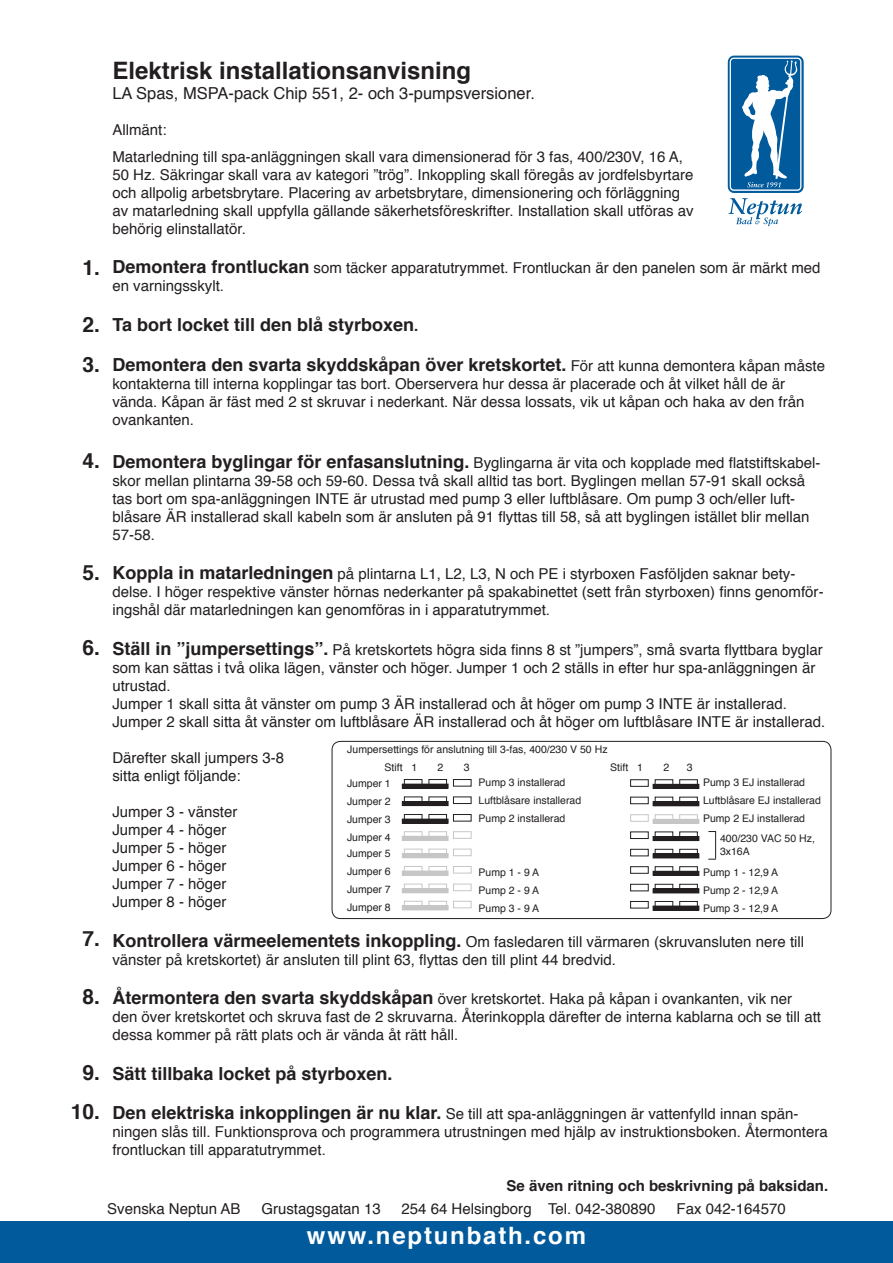
<style>
.page{position:relative;width:893px;height:1263px;background:#fff}
.page>*{position:absolute;margin:0;border:0;box-sizing:border-box;transform-origin:0 0}
.t1{font:700 24px "Helvetica";color:#231f20}
.t2{font:700 24px "Helvetica";letter-spacing:.075em;color:#fff}
.t3{font:700 21px/40.2px "Helvetica";color:#231f20}
.t4{font:700 18px/39.6px "Helvetica";color:#231f20}
.t5{font:16.5px "Helvetica";color:#231f20}
.t6{font:15px/18px "Helvetica";color:#231f20}
.t7{font:700 15px "Helvetica";color:#231f20}
.t8{font:10.5px/18px "Helvetica";color:#231f20;text-align:justify}
.s1{font-weight:700;font-size:18px}
.s2{font-size:15px}
.s3{font-weight:400;font-size:15px}
</style>
<div class="page">
<div style="left:0;top:1221px;width:893px;height:42px;background:#015a9b"></div>
<div style="left:453px;top:796px;width:18px;height:8px;border:1px solid #231f20"></div>
<hr style="left:402px;top:801px;width:46px;height:4px;background:#231f20">
<div style="left:402px;top:801px;width:46px;height:5px;border:1px solid #231f20"></div>
<div style="left:404px;top:779px;width:18px;height:7px;border:1px solid #231f20"></div>
<div style="left:428px;top:779px;width:19px;height:7px;border:1px solid #231f20"></div>
<div style="left:453px;top:779px;width:18px;height:7px;border:1px solid #231f20"></div>
<div style="left:402px;top:784px;width:46px;height:4px;border:1px solid #231f20"></div>
<div style="left:404px;top:814px;width:18px;height:7px;border:1px solid #231f20"></div>
<div style="left:428px;top:814px;width:19px;height:7px;border:1px solid #231f20"></div>
<div style="left:453px;top:814px;width:18px;height:7px;border:1px solid #231f20"></div>
<div style="left:402px;top:819px;width:46px;height:4px;border:1px solid #231f20"></div>
<div style="left:630px;top:797px;width:19px;height:7px;border:1px solid #231f20"></div>
<div style="left:679px;top:797px;width:19px;height:7px;border:1px solid #231f20"></div>
<hr style="left:653px;top:802px;width:46px;height:4px;background:#231f20">
<div style="left:653px;top:801px;width:46px;height:5px;border:1px solid #231f20"></div>
<div style="left:630px;top:779px;width:19px;height:8px;border:1px solid #231f20"></div>
<div style="left:655px;top:779px;width:18px;height:8px;border:1px solid #231f20"></div>
<div style="left:679px;top:779px;width:19px;height:8px;border:1px solid #231f20"></div>
<hr style="left:653px;top:784px;width:46px;height:4px;background:#231f20">
<div style="left:653px;top:784px;width:46px;height:5px;border:1px solid #231f20"></div>
<div style="left:630px;top:831px;width:19px;height:8px;border:1px solid #231f20"></div>
<div style="left:679px;top:831px;width:19px;height:8px;border:1px solid #231f20"></div>
<hr style="left:653px;top:836px;width:46px;height:4px;background:#231f20">
<div style="left:653px;top:836px;width:46px;height:5px;border:1px solid #231f20"></div>
<div style="left:630px;top:866px;width:19px;height:8px;border:1px solid #231f20"></div>
<div style="left:655px;top:866px;width:18px;height:8px;border:1px solid #231f20"></div>
<div style="left:679px;top:866px;width:19px;height:8px;border:1px solid #231f20"></div>
<hr style="left:653px;top:871px;width:46px;height:4px;background:#231f20">
<div style="left:653px;top:871px;width:46px;height:5px;border:1px solid #231f20"></div>
<div style="left:630px;top:849px;width:19px;height:7px;border:1px solid #231f20"></div>
<div style="left:655px;top:849px;width:18px;height:7px;border:1px solid #231f20"></div>
<div style="left:679px;top:849px;width:19px;height:7px;border:1px solid #231f20"></div>
<hr style="left:653px;top:854px;width:46px;height:4px;background:#231f20">
<div style="left:653px;top:853px;width:46px;height:5px;border:1px solid #231f20"></div>
<div style="left:630px;top:884px;width:19px;height:7px;border:1px solid #231f20"></div>
<div style="left:655px;top:884px;width:18px;height:7px;border:1px solid #231f20"></div>
<div style="left:679px;top:884px;width:19px;height:7px;border:1px solid #231f20"></div>
<hr style="left:653px;top:889px;width:46px;height:4px;background:#231f20">
<div style="left:653px;top:888px;width:46px;height:5px;border:1px solid #231f20"></div>
<div style="left:630px;top:901px;width:19px;height:7px;border:1px solid #231f20"></div>
<div style="left:655px;top:901px;width:18px;height:7px;border:1px solid #231f20"></div>
<div style="left:679px;top:901px;width:19px;height:7px;border:1px solid #231f20"></div>
<div style="left:653px;top:906px;width:46px;height:4px;border:1px solid #231f20"></div>
<svg style="left:708px;top:831px;width:8px;height:29px"></svg>
<svg style="left:401px;top:831px;width:71px;height:28px"></svg>
<svg style="left:401px;top:866px;width:71px;height:45px"></svg>
<div style="left:332px;top:741px;width:499px;height:178px;border:1px solid #231f20;border-radius:9px"></div>
<svg style="left:630px;top:814px;width:70px;height:10px"></svg>
<svg style="left:728px;top:56px;width:76px;height:137px"></svg>
<svg style="left:730px;top:58px;width:71px;height:133px"></svg>
<div style="left:731px;top:59px;width:69px;height:130px;background:#015a9b;border-radius:3px"></div>
<svg style="left:728px;top:198px;width:74px;height:28px"></svg>
<svg style="left:742px;top:60px;width:55px;height:127px"></svg>
<h2 class="t3" style="left:83px;top:246px;width:19px">1.</h2>
<h2 class="t3" style="left:83px;top:303px;width:19px">2.<br>3.</h2>
<h2 class="t3" style="left:83px;top:440px;width:19px">4.</h2>
<h2 class="t3" style="left:83px;top:551px;width:19px">5.</h2>
<h2 class="t3" style="left:83px;top:627px;width:19px">6.</h2>
<h2 class="t3" style="left:83px;top:917px;width:19px">7.</h2>
<h2 class="t3" style="left:83px;top:975px;width:19px">8.</h2>
<h2 class="t3" style="left:71px;top:1051px;width:31px;line-height:39px;text-align:center">9.<br>10.</h2>
<h1 class="t1" style="left:112px;top:49px;width:360px">Elektrisk installationsanvisning</h1>
<p class="t5" style="left:112px;top:79px;width:424px">LA Spas, MSPA-pack Chip 551, 2- och 3-pumpsversioner.</p>
<p class="t6" style="left:112px;top:116px;width:572px;line-height:27px">Allmänt:<br>Matarledning till spa-anläggningen skall vara dimensionerad för 3 fas, 400/230V, 16 A,</p>
<p class="t6" style="left:112px;top:165px;width:583px">50 Hz. Säkringar skall vara av kategori ”trög”. Inkoppling skall föregås av jordfelsbyrtare och allpolig arbetsbrytare. Placering av arbetsbrytare, dimensionering och förläggning av matarledning skall uppfylla gällande säkerhetsföreskrifter. Installation skall utföras av behörig elinstallatör.</p>
<p class="t6" style="left:112px;top:259px;width:710px"><span class="s1">Demontera frontluckan</span> som täcker apparatutrymmet. Frontluckan är den panelen som är märkt med en varningsskylt.</p>
<p class="t4" style="left:112px;top:304px;width:714px">Ta bort locket till den blå styrboxen<span class="s2">.<br></span>Demontera den svarta skyddskåpan över kretskortet. <span class="s3">För att kunna demontera kåpan måste</span></p>
<p class="t6" style="left:112px;top:374px;width:694px">kontakterna till interna kopplingar tas bort. Oberservera hur dessa är placerade och åt vilket håll de är vända. Kåpan är fäst med 2 st skruvar i nederkant. När dessa lossats, vik ut kåpan och haka av den från ovankanten.</p>
<p class="t6" style="left:112px;top:453px;width:710px"><span class="s1">Demontera byglingar för enfasanslutning.</span> Byglingarna är vita och kopplade med flatstiftskabel&shy;skor mellan plintarna 39-58 och 59-60. Dessa två skall alltid tas bort. Byglingen mellan 57-91 skall också tas bort om spa-anläggningen inte är utrustad med pump 3 eller luftblåsare. Om pump 3 och/eller luft&shy;blåsare är installerad skall kabeln som är ansluten på 91 flyttas till 58, så att byglingen istället blir mellan 57-58.</p>
<p class="t6" style="left:112px;top:565px;width:713px"><span class="s1">Koppla in matarledningen</span> på plintarna L1, L2, L3, N och PE i styrboxen Fasföljden saknar bety&shy;delse. I höger respektive vänster hörnas nederkanter på spakabinettet (sett från styrboxen) finns genomför&shy;ingshål där matarledningen kan genomföras in i apparatutrymmet.</p>
<p class="t6" style="left:112px;top:640px;width:714px"><span class="s1">Ställ in ”jumpersettings”.</span> På kretskortets högra sida finns 8 st ”jumpers”, små svarta flyttbara byglar som kan sättas i två olika lägen, vänster och höger. Jumper 1 och 2 ställs in efter hur spa-anläggningen är utrustad.<br>Jumper 1 skall sitta åt vänster om pump 3 är installerad och åt höger om pump 3 inte är installerad.<br>Jumper 2 skall sitta åt vänster om luftblåsare är installerad och åt höger om luftblåsare inte är installerad.</p>
<p class="t6" style="left:112px;top:748px;width:173px">Därefter skall jumpers 3-8 sitta enligt följande:</p>
<p class="t6" style="left:112px;top:802px;width:127px">Jumper 3 - vänster<br>Jumper 4 - höger<br>Jumper 5 - höger<br>Jumper 6 - höger<br>Jumper 7 - höger<br>Jumper 8 - höger</p>
<p class="t6" style="left:112px;top:932px;width:693px"><span class="s1">Kontrollera värmeelementets inkoppling.</span> Om fasledaren till värmaren (skruvansluten nere till vänster på kretskortet) är ansluten till plint 63, flyttas den till plint 44 bredvid.</p>
<p class="t6" style="left:112px;top:989px;width:710px"><span class="s1">Återmontera den svarta skyddskåpan</span> över kretskortet. Haka på kåpan i ovankanten, vik ner<br>den över kretskortet och skruva fast de 2 skruvarna. Återinkoppla därefter de interna kablarna och se till att dessa kommer på rätt plats och är vända åt rätt håll.</p>
<p class="t4" style="left:112px;top:1053px;width:282px">Sätt tillbaka locket på styrboxen.</p>
<p class="t6" style="left:112px;top:1105px;width:717px"><span class="s1">Den elektriska inkopplingen är nu klar.</span> Se till att spa-anläggningen är vattenfylld innan spän&shy;ningen slås till. Funktionsprova och programmera utrustningen med hjälp av instruktionsboken. Återmontera frontluckan till apparatutrymmet.</p>
<p class="t7" style="left:506px;top:1173px;width:323px">Se även ritning och beskrivning på baksidan.</p>
<p class="t8" style="left:347px;top:740px;width:262px">Jumpersettings för anslutning till 3-fas, 400/230 V 50 Hz</p>
<p class="t8" style="left:384px;top:758px;width:34px">Stift 1</p>
<p class="t8" style="left:438px;top:758px;width:7px">2</p>
<p class="t8" style="left:464px;top:758px;width:7px">3</p>
<p class="t8" style="left:610px;top:758px;width:34px">Stift 1</p>
<p class="t8" style="left:663px;top:758px;width:7px">2</p>
<p class="t8" style="left:687px;top:758px;width:7px">3</p>
<p class="t8" style="left:347px;top:774px;width:45px">Jumper 1<br>Jumper 2<br>Jumper 3<br>Jumper 4</p>
<p class="t8" style="left:703px;top:773px;width:119px;text-align:left">Pump 3 EJ installerad<br>Luftblåsare EJ installerad<br>Pump 2 EJ installerad</p>
<p class="t8" style="left:703px;top:863px;width:77px">Pump 1 - 12,9 A Pump 2 - 12,9 A Pump 3 - 12,9 A</p>
<p class="t8" style="left:478px;top:773px;width:104px;text-align:left">Pump 3 installerad<br>Luftblåsare installerad<br>Pump 2 installerad</p>
<p class="t8" style="left:720px;top:832px;width:96px;line-height:12.6px">400/230 VAC 50 Hz,<br>3x16A</p>
<p class="t8" style="left:347px;top:844px;width:45px">Jumper 5<br>Jumper 6<br>Jumper 7<br>Jumper 8</p>
<p class="t8" style="left:478px;top:863px;width:62px">Pump 1 - 9 A Pump 2 - 9 A Pump 3 - 9 A</p>
<p class="t6" style="left:107px;top:1200px;width:135px">Svenska Neptun AB</p>
<p class="t6" style="left:261px;top:1200px;width:121px">Grustagsgatan 13</p>
<p class="t6" style="left:402px;top:1200px;width:256px">254 64 Helsingborg Tel. 042-380890</p>
<p class="t6" style="left:676px;top:1200px;width:111px">Fax 042-164570</p>
<h1 class="t2" style="left:307px;top:1213px;width:281px">www.neptunbath.com</h1>
</div>
